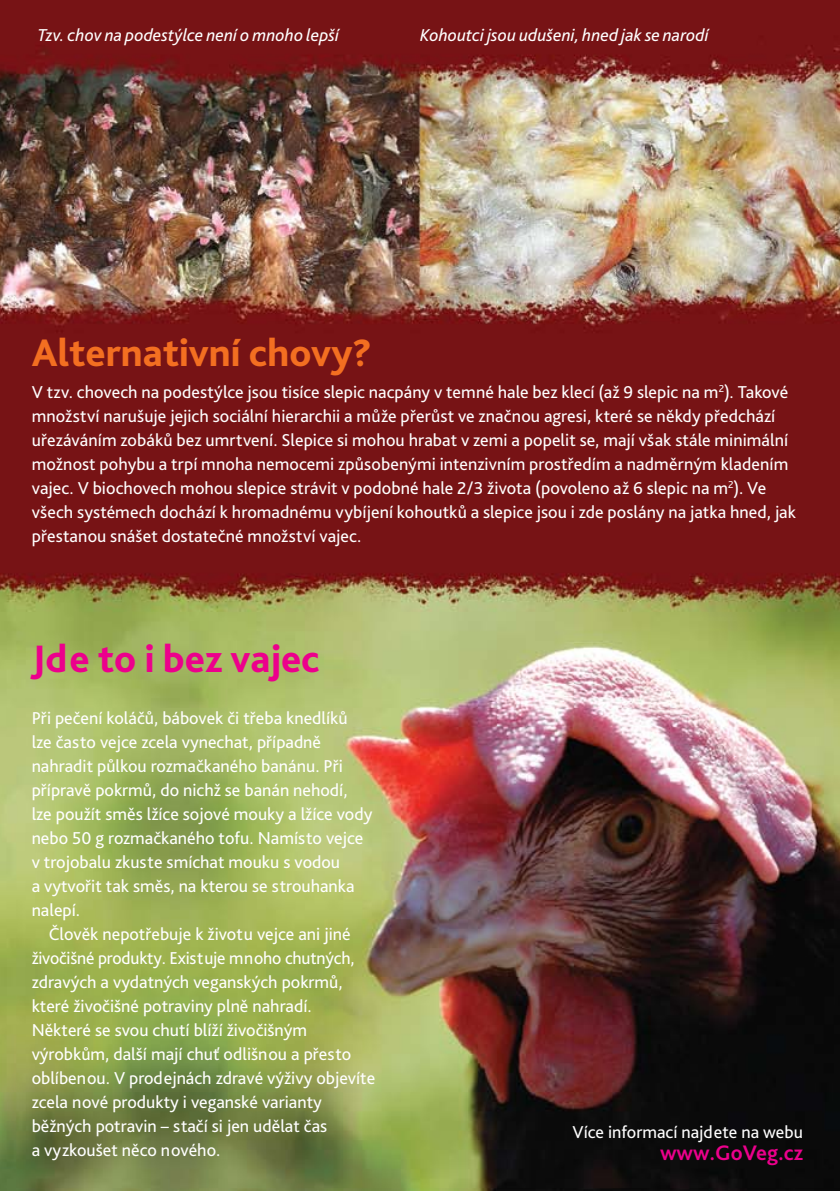
<style>
.page{position:relative;width:840px;height:1191px;background:#fff}
.page>*{position:absolute;margin:0;border:0;box-sizing:border-box;transform-origin:0 0}
.t1{font:800 40px "Bliss Pro";color:#f36f21}
.t2{font:800 40px "Bliss Pro";color:#ec008c}
.t3{font:700 22px "Bliss Pro";color:#ec008c}
.t4{font:18px/24px "Bliss Pro";color:#fff}
.t5{font:italic 18px "Bliss Pro";letter-spacing:.005em;color:#fff}
</style>
<div class="page">
<img style="left:0;top:0;width:839px;height:1191px">
<p class="t5" style="left:38px;top:24px;width:303px">Tzv. chov na podestýlce není o mnoho lepší</p>
<p class="t5" style="left:420px;top:24px;width:290px">Kohoutci jsou udušeni, hned jak se narodí</p>
<h1 class="t1" style="left:32px;top:328px;width:342px">Alternativní chovy?</h1>
<p class="t4" style="left:32px;top:380px;width:765px">V tzv. chovech na podestýlce jsou tisíce slepic nacpány v temné hale bez klecí (až 9 slepic na m<sup>2</sup>). Takové množství narušuje jejich sociální hierarchii a může přerůst ve značnou agresi, které se někdy předchází uřezáváním zobáků bez umrtvení. Slepice si mohou hrabat v zemi a popelit se, mají však stále minimální možnost pohybu a trpí mnoha nemocemi způsobenými intenzivním prostředím a nadměrným kladením vajec. V biochovech mohou slepice strávit v podobné hale 2/3 života (povoleno až 6 slepic na m<sup>2</sup>). Ve všech systémech dochází k hromadnému vybíjení kohoutků a slepice jsou i zde poslány na jatka hned, jak přestanou snášet dostatečné množství vajec.</p>
<h1 class="t2" style="left:32px;top:634px;width:289px">Jde to i bez vajec</h1>
<p class="t4" style="left:32px;top:705px;width:342px">Při pečení koláčů, bábovek či třeba knedlíků<br>lze často vejce zcela vynechat, případně nahradit půlkou rozmačkaného banánu. Při přípravě pokrmů, do nichž se banán nehodí,<br>lze použít směs lžíce sojové mouky a lžíce vody nebo 50 g rozmačkaného tofu. Namísto vejce v trojobalu zkuste smíchat mouku s vodou<br>a vytvořit tak směs, na kterou se strouhanka nalepí.</p>
<p class="t4" style="left:32px;top:921px;width:345px;text-indent:17px">Člověk nepotřebuje k životu vejce ani jiné živočišné produkty. Existuje mnoho chutných, zdravých a vydatných veganských pokrmů, které živočišné potraviny plně nahradí.<br>Některé se svou chutí blíží živočišným výrobkům, další mají chuť odlišnou a přesto oblíbenou. V prodejnách zdravé výživy objevíte zcela nové produkty i veganské varianty běžných potravin – stačí si jen udělat čas<br>a vyzkoušet něco nového.</p>
<p class="t4" style="left:572px;top:1119px;width:232px">Více informací najdete na webu</p>
<p class="t3" style="left:659px;top:1139px;width:144px">www.GoVeg.cz</p>
</div>
